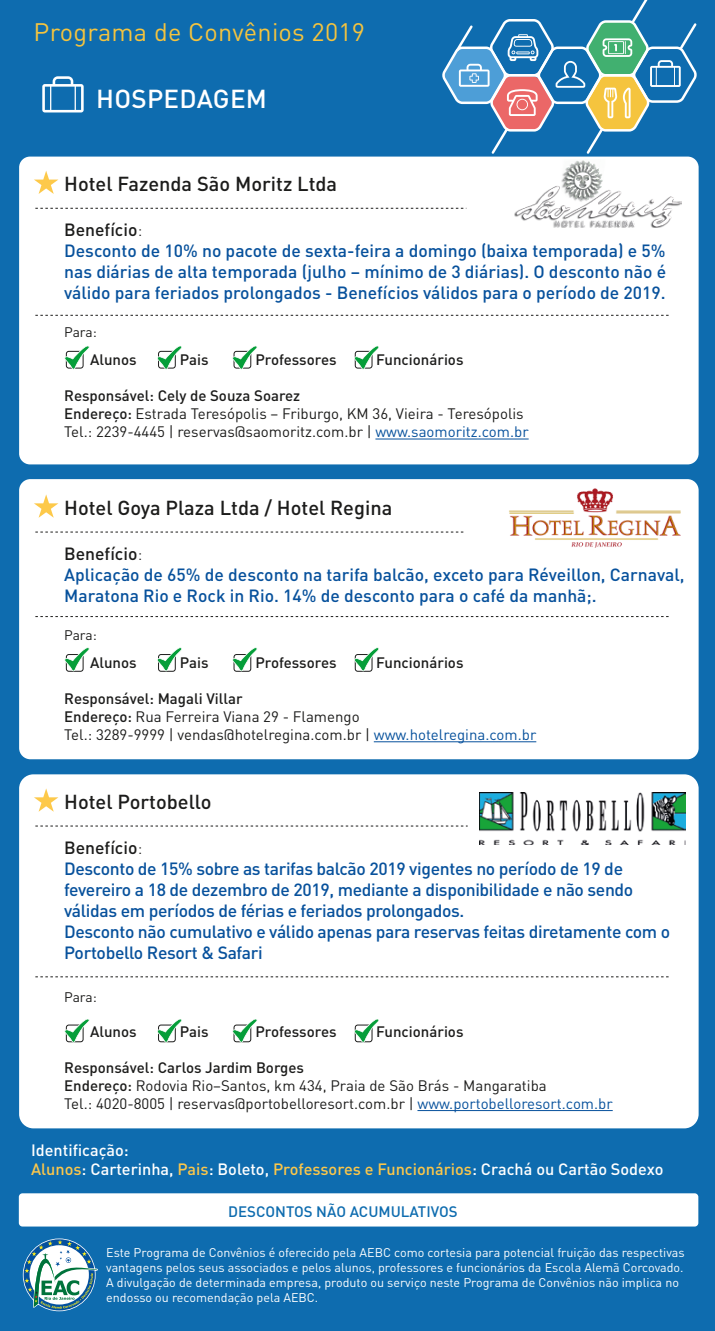
<style>
.page{position:relative;width:715px;height:1331px;background:#fff}
.page>*{position:absolute;margin:0;border:0;box-sizing:border-box;transform-origin:0 0}
.t1{font:500 25.75px "DIN Pro";letter-spacing:.01em;color:#fff}
.t2{font:25px "DIN Pro";letter-spacing:.01em;color:#f5c43e}
.t3{font:500 20px "DIN Pro";color:#1c1c1b}
.t4{font:500 17.5px/21px "DIN Pro";letter-spacing:-.01em;color:#07519c}
.t5{font:500 16.25px/19.5px "DIN Pro";color:#fff}
.t6{font:15px/18px "DIN Pro";color:#1c1c1b}
.t7{font:500 15px "DIN Pro";color:#1c1c1b}
.t8{font:500 15px "DIN Pro";color:#0e6caf}
.t9{font:13.75px "DIN Pro";letter-spacing:-.01em;color:#1c1c1b}
.t10{font:12.5px/15px "DIN Pro";color:#fff}
.s1{color:#1c1c1b}
.s2{font-weight:300;color:#1c1c1b}
.s3{font-weight:500}
.s4{color:#07519c}
.s5{color:#fcc74a}
</style>
<div class="page">
<div style="left:0;top:0;width:714px;height:1330px;background:#0e6caf"></div>
<div style="left:19px;top:156px;width:679px;height:308px;background:#fff;border-radius:11px"></div>
<hr style="left:375px;top:438px;width:153px;height:1px;background:#07519c">
<svg style="left:35px;top:315px;width:634px;height:1px"></svg>
<svg style="left:34px;top:171px;width:24px;height:23px"></svg>
<svg style="left:35px;top:208px;width:431px;height:1px"></svg>
<svg style="left:354px;top:346px;width:25px;height:23px"></svg>
<svg style="left:232px;top:346px;width:25px;height:23px"></svg>
<svg style="left:157px;top:346px;width:25px;height:23px"></svg>
<svg style="left:64px;top:346px;width:26px;height:23px"></svg>
<img style="left:514px;top:160px;width:167px;height:68px">
<div style="left:19px;top:479px;width:679px;height:280px;background:#fff;border-radius:11px"></div>
<hr style="left:373px;top:741px;width:163px;height:1px;background:#07519c">
<svg style="left:35px;top:616px;width:634px;height:1px"></svg>
<svg style="left:34px;top:494px;width:24px;height:23px"></svg>
<svg style="left:35px;top:531px;width:429px;height:1px"></svg>
<svg style="left:354px;top:647px;width:25px;height:24px"></svg>
<svg style="left:232px;top:647px;width:25px;height:24px"></svg>
<svg style="left:157px;top:647px;width:25px;height:24px"></svg>
<svg style="left:64px;top:647px;width:26px;height:24px"></svg>
<img style="left:509px;top:488px;width:172px;height:60px">
<div style="left:19px;top:774px;width:679px;height:354px;background:#fff;border-radius:14px"></div>
<hr style="left:417px;top:1110px;width:195px;height:1px;background:#07519c">
<svg style="left:35px;top:976px;width:634px;height:1px"></svg>
<svg style="left:34px;top:788px;width:24px;height:23px"></svg>
<svg style="left:35px;top:825px;width:432px;height:1px"></svg>
<svg style="left:354px;top:1019px;width:25px;height:23px"></svg>
<svg style="left:232px;top:1019px;width:25px;height:23px"></svg>
<svg style="left:157px;top:1019px;width:25px;height:23px"></svg>
<svg style="left:64px;top:1019px;width:26px;height:23px"></svg>
<img style="left:479px;top:792px;width:205px;height:52px">
<div style="left:19px;top:1193px;width:679px;height:33px;background:#fff;border-radius:4px"></div>
<svg style="left:22px;top:1238px;width:76px;height:73px"></svg>
<svg style="left:42px;top:76px;width:42px;height:36px"></svg>
<svg style="left:442px;top:0;width:255px;height:154px"></svg>
<h2 class="t2" style="left:34px;top:15px;width:333px">Programa de Convênios 2019</h2>
<h1 class="t1" style="left:96px;top:81px;width:172px">HOSPEDAGEM</h1>
<p class="t3" style="left:64px;top:170px;width:274px">Hotel Fazenda São Moritz Ltda</p>
<p class="t4" style="left:64px;top:219px;width:603px"><span class="s1">Benefício</span><span class="s2">:<br></span>Desconto de 10% no pacote de sexta-feira a domingo (baixa temporada) e 5% nas diárias de alta temporada (julho – mínimo de 3 diárias). O desconto não é válido para feriados prolongados - Benefícios válidos para o período de 2019.</p>
<p class="t9" style="left:64px;top:322px;width:34px">Para:</p>
<p class="t7" style="left:90px;top:349px;width:48px">Alunos</p>
<p class="t7" style="left:180px;top:349px;width:30px">Pais</p>
<p class="t7" style="left:255px;top:349px;width:83px">Professores</p>
<p class="t7" style="left:376px;top:349px;width:89px">Funcionários</p>
<p class="t6" style="left:64px;top:386px;width:465px"><span class="s3">Responsável: Cely de Souza Soarez<br>Endereço:</span> Estrada Teresópolis – Friburgo, KM 36, Vieira - Teresópolis<br>Tel.: 2239-4445 | reservas@saomoritz.com.br | <span class="s4">www.saomoritz.com.br</span></p>
<p class="t3" style="left:64px;top:494px;width:329px">Hotel Goya Plaza Ltda / Hotel Regina</p>
<p class="t4" style="left:64px;top:542px;width:621px"><span class="s1">Benefício</span><span class="s2">:<br></span>Aplicação de 65% de desconto na tarifa balcão, exceto para Réveillon, Carnaval,<br>Maratona Rio e Rock in Rio. 14% de desconto para o café da manhã;.</p>
<p class="t9" style="left:64px;top:625px;width:34px">Para:</p>
<p class="t7" style="left:90px;top:652px;width:48px">Alunos</p>
<p class="t7" style="left:180px;top:652px;width:30px">Pais</p>
<p class="t7" style="left:255px;top:652px;width:83px">Professores</p>
<p class="t7" style="left:376px;top:652px;width:89px">Funcionários</p>
<p class="t6" style="left:64px;top:688px;width:473px"><span class="s3">Responsável: Magali Villar<br>Endereço:</span> Rua Ferreira Viana 29 - Flamengo<br>Tel.: 3289-9999 | vendas@hotelregina.com.br | <span class="s4">www.hotelregina.com.br</span></p>
<p class="t3" style="left:64px;top:788px;width:149px">Hotel Portobello</p>
<p class="t4" style="left:64px;top:836px;width:607px"><span class="s1">Benefício</span><span class="s2">:<br></span>Desconto de 15% sobre as tarifas balcão 2019 vigentes no período de 19 de fevereiro a 18 de dezembro de 2019, mediante a disponibilidade e não sendo válidas em períodos de férias e feriados prolongados.<br>Desconto não cumulativo e válido apenas para reservas feitas diretamente com o Portobello Resort &amp; Safari</p>
<p class="t9" style="left:64px;top:987px;width:34px">Para:</p>
<p class="t7" style="left:90px;top:1020px;width:48px">Alunos</p>
<p class="t7" style="left:180px;top:1020px;width:30px">Pais</p>
<p class="t7" style="left:255px;top:1020px;width:83px">Professores</p>
<p class="t7" style="left:376px;top:1020px;width:89px">Funcionários</p>
<p class="t6" style="left:64px;top:1057px;width:549px"><span class="s3">Responsável: Carlos Jardim Borges<br>Endereço:</span> Rodovia Rio–Santos, km 434, Praia de São Brás - Mangaratiba<br>Tel.: 4020-8005 | reservas@portobelloresort.com.br | <span class="s4">www.portobelloresort.com.br</span></p>
<p class="t5" style="left:31px;top:1139px;width:633px">Identificação:<br><span class="s5">Alunos</span>: Carterinha, <span class="s5">Pais</span>: Boleto, <span class="s5">Professores e Funcionários</span>: Crachá ou Cartão Sodexo</p>
<p class="t8" style="left:228px;top:1201px;width:231px">DESCONTOS NÃO ACUMULATIVOS</p>
<p class="t10" style="left:106px;top:1243px;width:579px">Este Programa de Convênios é oferecido pela AEBC como cortesia para potencial fruição das respectivas vantagens pelos seus associados e pelos alunos, professores e funcionários da Escola Alemã Corcovado.<br>A divulgação de determinada empresa, produto ou serviço neste Programa de Convênios não implica no endosso ou recomendação pela AEBC.</p>
</div>
